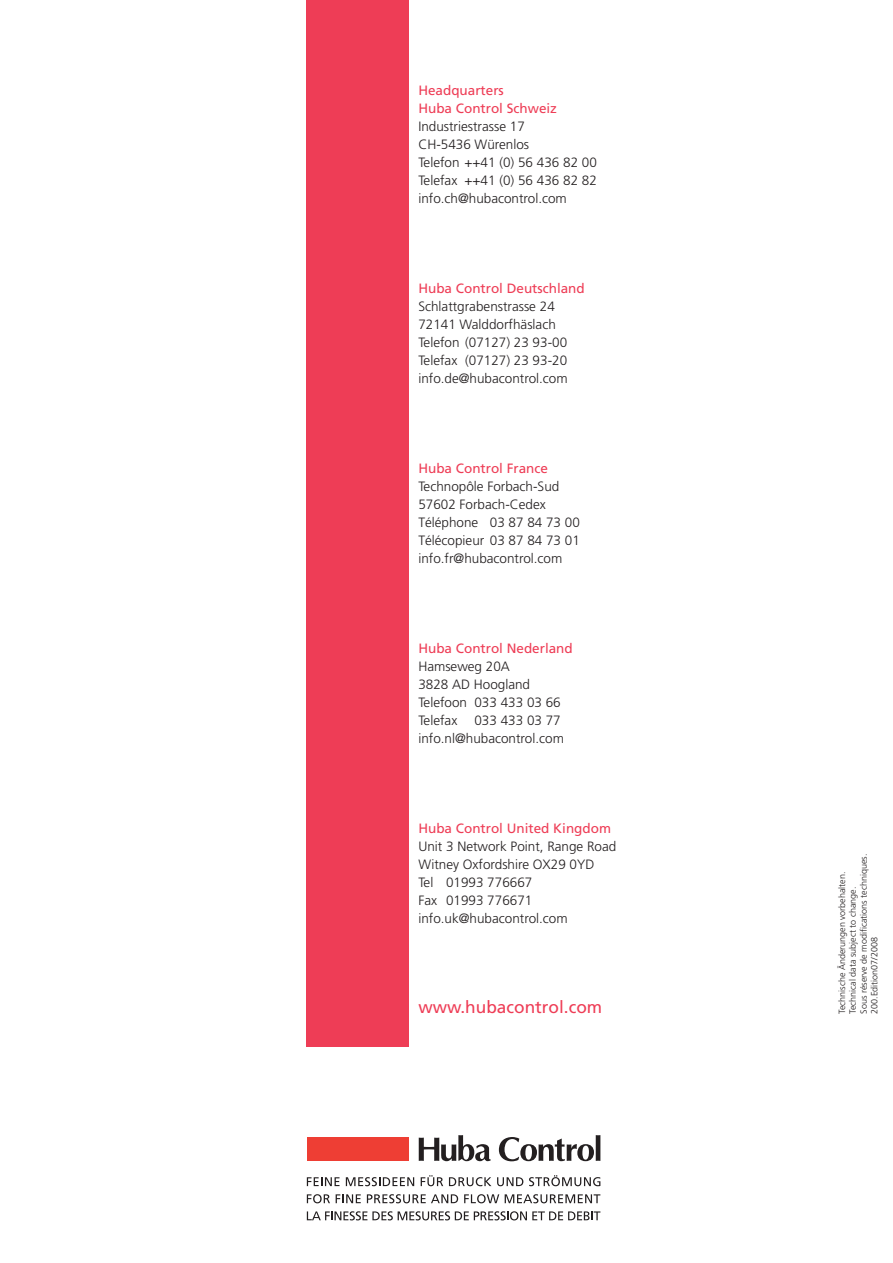
<style>
.page{position:relative;width:893px;height:1263px;background:#fff}
.page>*{position:absolute;margin:0;border:0;box-sizing:border-box;transform-origin:0 0}
.t1{font:17.25px "Frutiger";color:#ee3d56}
.t2{font:300 13.5px/18px "Frutiger";color:#231f20}
.t3{font:13.5px/18px "Frutiger";color:#ee3d56}
.t4{font:300 9px/10.8px "Frutiger";color:#231f20}
</style>
<div class="page">
<div style="left:306px;top:0;width:102px;height:1046px;background:#ee3d56"></div>
<div style="left:307px;top:1137px;width:101px;height:24px;background:#ee3e34"></div>
<svg style="left:419px;top:1135px;width:72px;height:26px"></svg>
<svg style="left:499px;top:1135px;width:101px;height:26px"></svg>
<svg style="left:307px;top:1194px;width:23px;height:9px"></svg>
<svg style="left:336px;top:1194px;width:25px;height:9px"></svg>
<svg style="left:367px;top:1194px;width:91px;height:9px"></svg>
<svg style="left:464px;top:1194px;width:35px;height:9px"></svg>
<svg style="left:505px;top:1194px;width:95px;height:9px"></svg>
<svg style="left:307px;top:1177px;width:32px;height:9px"></svg>
<svg style="left:346px;top:1177px;width:68px;height:9px"></svg>
<svg style="left:421px;top:1175px;width:22px;height:11px"></svg>
<svg style="left:449px;top:1177px;width:42px;height:9px"></svg>
<svg style="left:497px;top:1177px;width:26px;height:9px"></svg>
<svg style="left:529px;top:1175px;width:71px;height:11px"></svg>
<svg style="left:307px;top:1211px;width:293px;height:9px"></svg>
<p class="t3" style="left:418px;top:83px;width:140px">Headquarters<br>Huba Control Schweiz</p>
<p class="t2" style="left:418px;top:119px;width:180px">Industriestrasse 17<br>CH-5436 Würenlos<br>Telefon ++41 (0) 56 436 82 00<br>Telefax ++41 (0) 56 436 82 82 info.ch@hubacontrol.com</p>
<p class="t3" style="left:418px;top:281px;width:168px">Huba Control Deutschland</p>
<p class="t2" style="left:418px;top:299px;width:151px">Schlattgrabenstrasse 24<br>72141 Walddorfhäslach<br>Telefon (07127) 23 93-00<br>Telefax (07127) 23 93-20 info.de@hubacontrol.com</p>
<p class="t3" style="left:418px;top:461px;width:131px">Huba Control France</p>
<p class="t2" style="left:418px;top:479px;width:163px">Technopôle Forbach-Sud<br>57602 Forbach-Cedex<br>Téléphone 03 87 84 73 00<br>Télécopieur 03 87 84 73 01 info.fr@hubacontrol.com</p>
<p class="t3" style="left:418px;top:641px;width:156px">Huba Control Nederland</p>
<p class="t2" style="left:418px;top:659px;width:144px">Hamseweg 20A<br>3828 AD Hoogland<br>Telefoon 033 433 03 66<br>Telefax</p>
<p class="t2" style="left:418px;top:713px;width:147px;text-align:right">033 433 03 77 info.nl@hubacontrol.com</p>
<p class="t3" style="left:418px;top:821px;width:194px">Huba Control United Kingdom</p>
<p class="t2" style="left:418px;top:839px;width:200px">Unit 3 Network Point, Range Road<br>Witney Oxfordshire OX29 0YD<br>Tel 01993 776667<br>Fax 01993 776671 info.uk@hubacontrol.com</p>
<p class="t1" style="left:418px;top:1000px;width:185px">www.hubacontrol.com</p>
<p class="t4" style="left:837px;top:1013px;width:161px;rotate:-90deg">Technische Änderungen vorbehalten.<br>Technical data subject to change.<br>Sous réserve de modifications techniques.<br>200.Edition07/2008</p>
</div>
